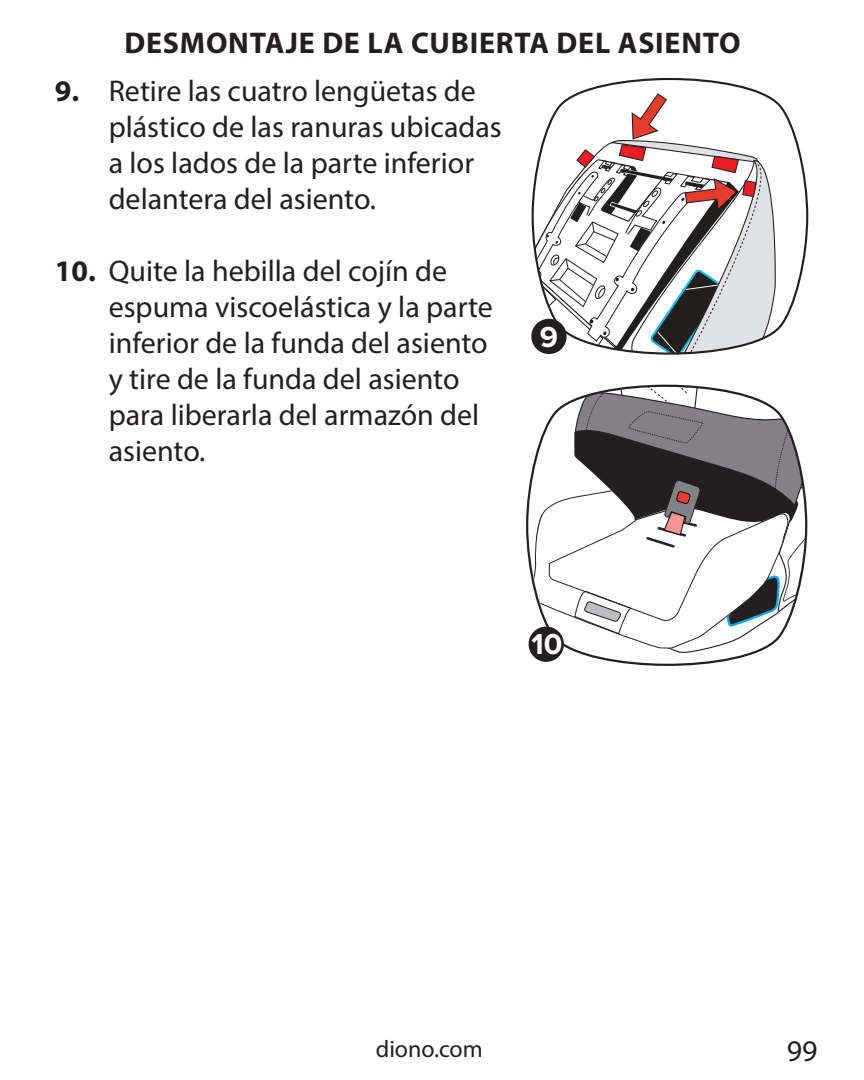
<style>
.page{position:relative;width:864px;height:1080px;background:#fff}
.page>*{position:absolute;margin:0;border:0;box-sizing:border-box;transform-origin:0 0}
.t1{font:30px/36px "Myriad Pro";color:#231f20}
.t2{font:700 30px "Myriad Pro";letter-spacing:.025em;color:#231f20}
.t3{font:700 30px "Proxima Nova";color:#fff}
.t4{font:24px "Myriad Pro";color:#231f20}
.s1{font-weight:700}
</style>
<div class="page">
<svg style="left:531px;top:78px;width:278px;height:277px"></svg>
<svg style="left:532px;top:92px;width:274px;height:262px"></svg>
<svg style="left:527px;top:384px;width:281px;height:282px"></svg>
<div style="left:529px;top:627px;width:35px;height:35px;background:#231f20;border-radius:50%"></div>
<div style="left:531px;top:319px;width:36px;height:35px;background:#231f20;border-radius:50%"></div>
<p class="t2" style="left:125px;top:23px;width:618px">DESMONTAJE DE LA CUBIERTA DEL ASIENTO</p>
<p class="t1" style="left:109px;top:72px;width:395px;text-indent:-54px"><span class="s1">9.</span> Retire las cuatro lengüetas de plástico de las ranuras ubicadas a los lados de la parte inferior delantera del asiento.</p>
<p class="t1" style="left:109px;top:252px;width:386px;text-indent:-54px"><span class="s1">10.</span> Quite la hebilla del cojín de espuma viscoelástica y la parte inferior de la funda del asiento y tire de la funda del asiento para liberarla del armazón del asiento.</p>
<p class="t3" style="left:540px;top:314px;width:20px">9</p>
<p class="t3" style="left:532px;top:622px;width:32px">10</p>
<p class="t4" style="left:376px;top:1034px;width:109px">diono.com</p>
<p class="t1" style="left:787px;top:1032px;width:32px">99</p>
</div>
